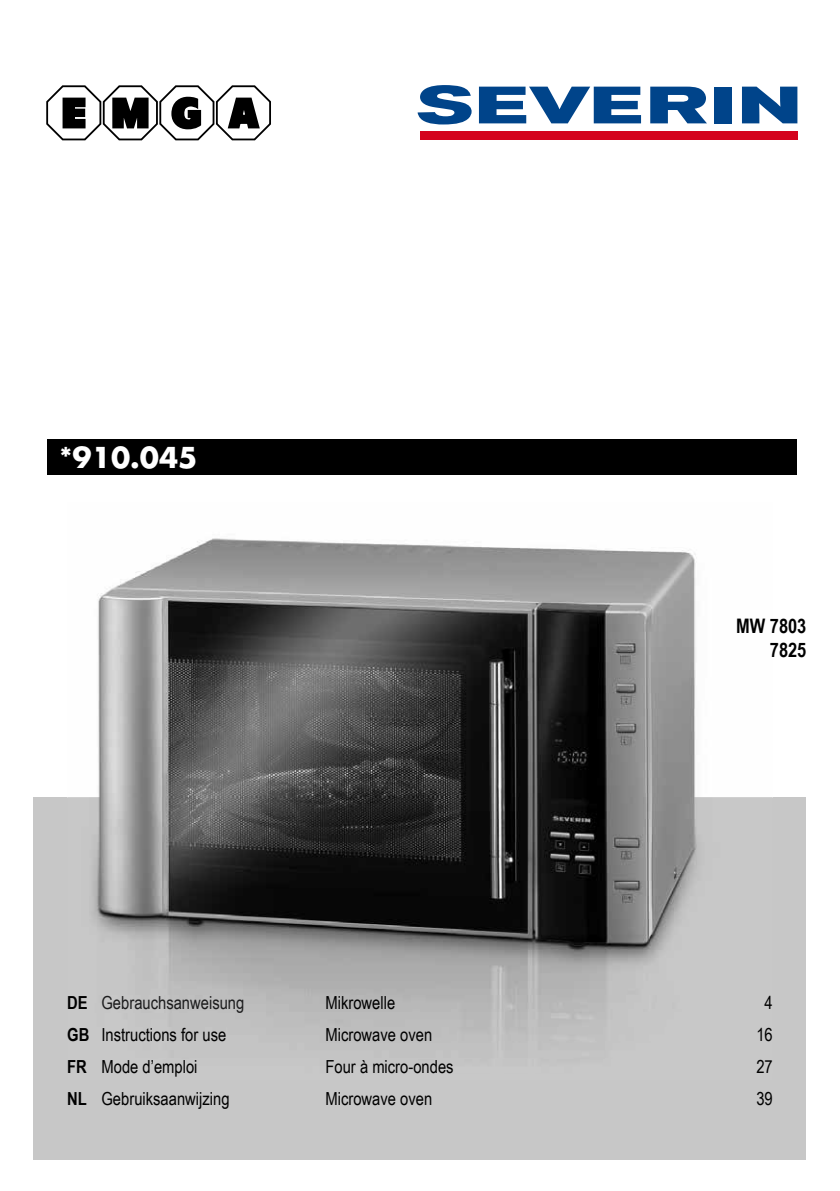
<style>
.page{position:relative;width:840px;height:1191px;background:#fff}
.page>*{position:absolute;margin:0;border:0;box-sizing:border-box;transform-origin:0 0}
.t1{font:700 28px "Futura LT";color:#fff}
.t2{font:700 20px/24px "Arial Narrow";color:#000;text-align:right}
.t3{font:18px/32px "Arial Narrow";color:#000}
.s1{font-weight:700}
.s2{color:#1c1c1d}
</style>
<div class="page">
<div style="left:34px;top:797px;width:771px;height:362px;background:#c7c7c7"></div>
<img style="left:67px;top:538px;width:630px;height:489px">
<img style="left:68px;top:995px;width:19px;height:13px">
<img style="left:88px;top:995px;width:155px;height:17px">
<img style="left:326px;top:995px;width:371px;height:14px">
<svg style="left:46px;top:85px;width:225px;height:55px"></svg>
<svg style="left:417px;top:85px;width:54px;height:39px"></svg>
<svg style="left:478px;top:87px;width:162px;height:36px"></svg>
<svg style="left:650px;top:87px;width:56px;height:36px"></svg>
<div style="left:713px;top:87px;width:18px;height:36px;background:#00448a"></div>
<svg style="left:742px;top:87px;width:55px;height:36px"></svg>
<div style="left:420px;top:132px;width:377px;height:8px;background:#d4021d"></div>
<div style="left:48px;top:439px;width:748px;height:35px;background:#000"></div>
<h1 class="t1" style="left:59px;top:438px;width:140px">*910.045</h1>
<p class="t3" style="left:67px;top:985px;width:179px"><span class="s1">DE</span> <span class="s2">Gebrauchsanweisung<br></span><span class="s1">GB</span> Instructions for use<br><span class="s1">FR</span> Mode d’emploi<br><span class="s1">NL</span> Gebruiksaanwijzing</p>
<p class="t3" style="left:325px;top:985px;width:129px">Mikrowelle<br>Microwave oven<br>Four à micro-ondes<br>Microwave oven</p>
<p class="t2" style="left:735px;top:613px;width:72px">MW 7803<br>7825</p>
<p class="t3" style="left:755px;top:985px;width:18px;text-align:center">4<br>16<br>27<br>39</p>
</div>
